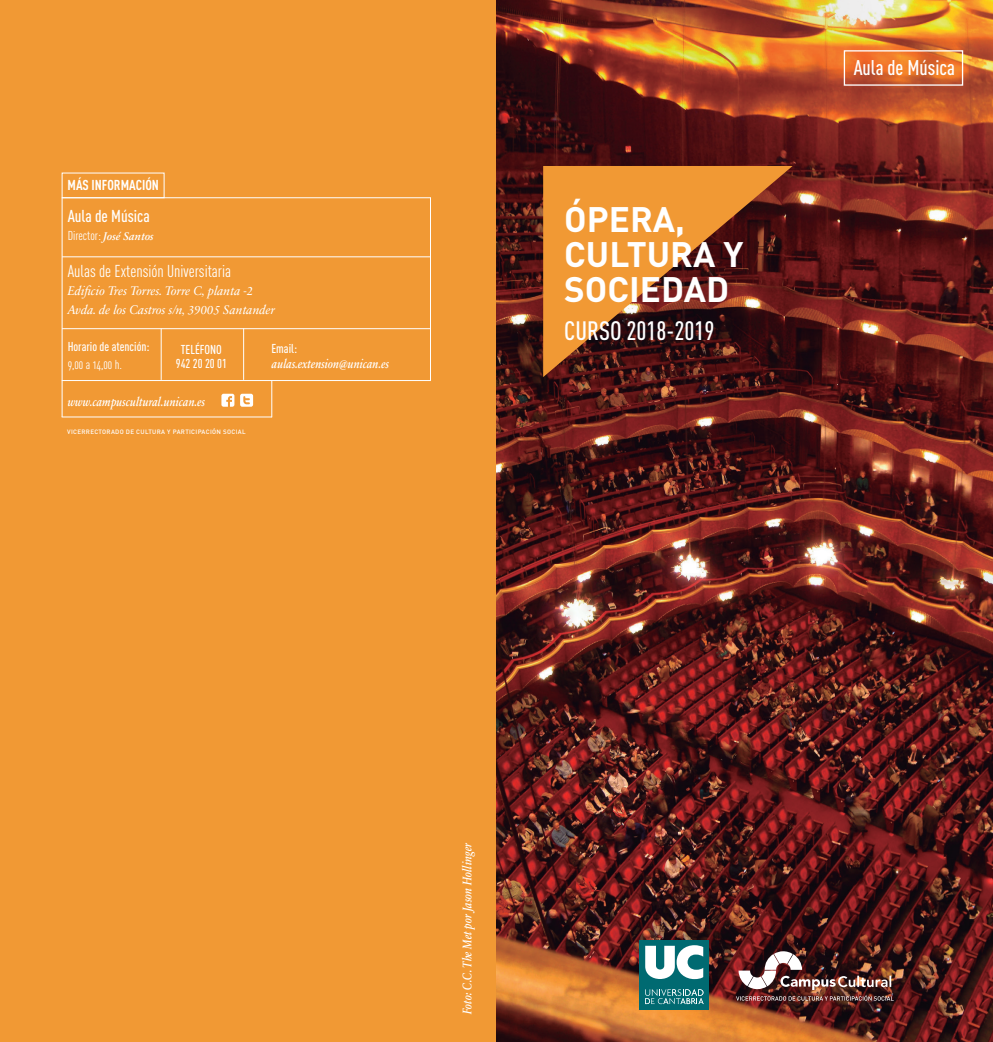
<style>
.page{position:relative;width:993px;height:1042px;background:#fff}
.page>*{position:absolute;margin:0;border:0;box-sizing:border-box;transform-origin:0 0}
.t1{font:700 35px/35px "DIN";color:#fff}
.t2{font:500 26.25px "DIN Cond";color:#fff}
.t3{font:500 21px "DIN Cond";color:#fff}
.t4{font:16.97px "DIN Cond Regular Alternate";color:#fff}
.t5{font:500 16.97px "DIN Cond";color:#fff}
.t6{font:700 14.17px "DIN Cond";color:#fff}
.t7{font:italic 600 12.78px "Sabon Next LT";color:#fff;scale:.85 1}
.t8{font:italic 12.78px/18.4px "Sabon Next LT";color:#fff}
.t9{font:500 12.78px/14.2px "DIN Cond";color:#fff;text-align:center}
.t10{font:12.78px "DIN Cond Regular Alternate";color:#fff}
.t11{font:italic 600 11.38px "Sabon Next LT";color:#fff}
.t12{font:500 6.3px "DIN";letter-spacing:.05em;color:#fff}
.s1{font-family:"DIN Cond Regular Alternate";font-weight:400;font-style:normal;font-size:12.78px}
</style>
<div class="page">
<div style="left:0;top:0;width:992px;height:1042px;background:#f19934"></div>
<img style="left:496px;top:0;width:496px;height:1042px">
<div style="left:843px;top:50px;width:119px;height:36px;border:1px solid #fff"></div>
<hr style="left:62px;top:380px;width:368px;height:1px;background:#fff">
<svg style="left:240px;top:394px;width:13px;height:13px"></svg>
<svg style="left:221px;top:394px;width:13px;height:13px"></svg>
<hr style="left:62px;top:256px;width:368px;height:1px;background:#fff">
<hr style="left:62px;top:328px;width:368px;height:1px;background:#fff">
<hr style="left:161px;top:328px;width:1px;height:52px;background:#fff">
<hr style="left:62px;top:416px;width:210px;height:1px;background:#fff">
<hr style="left:243px;top:328px;width:1px;height:52px;background:#fff">
<hr style="left:271px;top:380px;width:1px;height:37px;background:#fff">
<hr style="left:430px;top:197px;width:1px;height:184px;background:#fff">
<hr style="left:62px;top:197px;width:1px;height:220px;background:#fff">
<hr style="left:62px;top:197px;width:368px;height:1px;background:#fff">
<img style="left:735px;top:951px;width:158px;height:49px">
<div style="left:639px;top:940px;width:69px;height:70px;background:#006a71"></div>
<svg style="left:645px;top:945px;width:58px;height:34px"></svg>
<svg style="left:645px;top:989px;width:58px;height:15px"></svg>
<svg style="left:543px;top:166px;width:249px;height:211px"></svg>
<p class="t6" style="left:67px;top:176px;width:93px">MÁS INFORMACIÓN</p>
<h3 class="t5" style="left:68px;top:205px;width:83px">Aula de Música</h3>
<p class="t11" style="left:68px;top:229px;width:88px"><span class="s1">Director:</span> José Santos</p>
<h3 class="t4" style="left:68px;top:261px;width:165px">Aulas de Extensión Universitaria</h3>
<p class="t8" style="left:68px;top:282px;width:209px">Edificio Tres Torres. Torre C, planta -2<br>Avda. de los Castros s/n, 39005 Santander</p>
<p class="t9" style="left:68px;top:339px;width:83px">Horario de atención:</p>
<p class="t10" style="left:68px;top:357px;width:56px">9,00 a 14,00 h.</p>
<p class="t7" style="left:68px;top:394px;width:163px">www.campuscultural.unican.es</p>
<p class="t9" style="left:176px;top:342px;width:52px">TELÉFONO<br>942 20 20 01</p>
<p class="t9" style="left:271px;top:341px;width:27px">Email:</p>
<p class="t7" style="left:272px;top:356px;width:139px">aulas.extension@unican.es</p>
<p class="t12" style="left:67px;top:428px;width:180px">VICERRECTORADO DE CULTURA Y PARTICIPACIÓN SOCIAL</p>
<h1 class="t1" style="left:564px;top:200px;width:181px">ÓPERA,<br>CULTURA Y<br>SOCIEDAD</h1>
<h2 class="t2" style="left:564px;top:315px;width:152px">CURSO 2018-2019</h2>
<h3 class="t3" style="left:853px;top:55px;width:103px">Aula de Música</h3>
<p class="t7" style="left:459px;top:1014px;width:203px;rotate:-90deg">Foto: C.C. The Met por Jason Hollinger</p>
</div>
